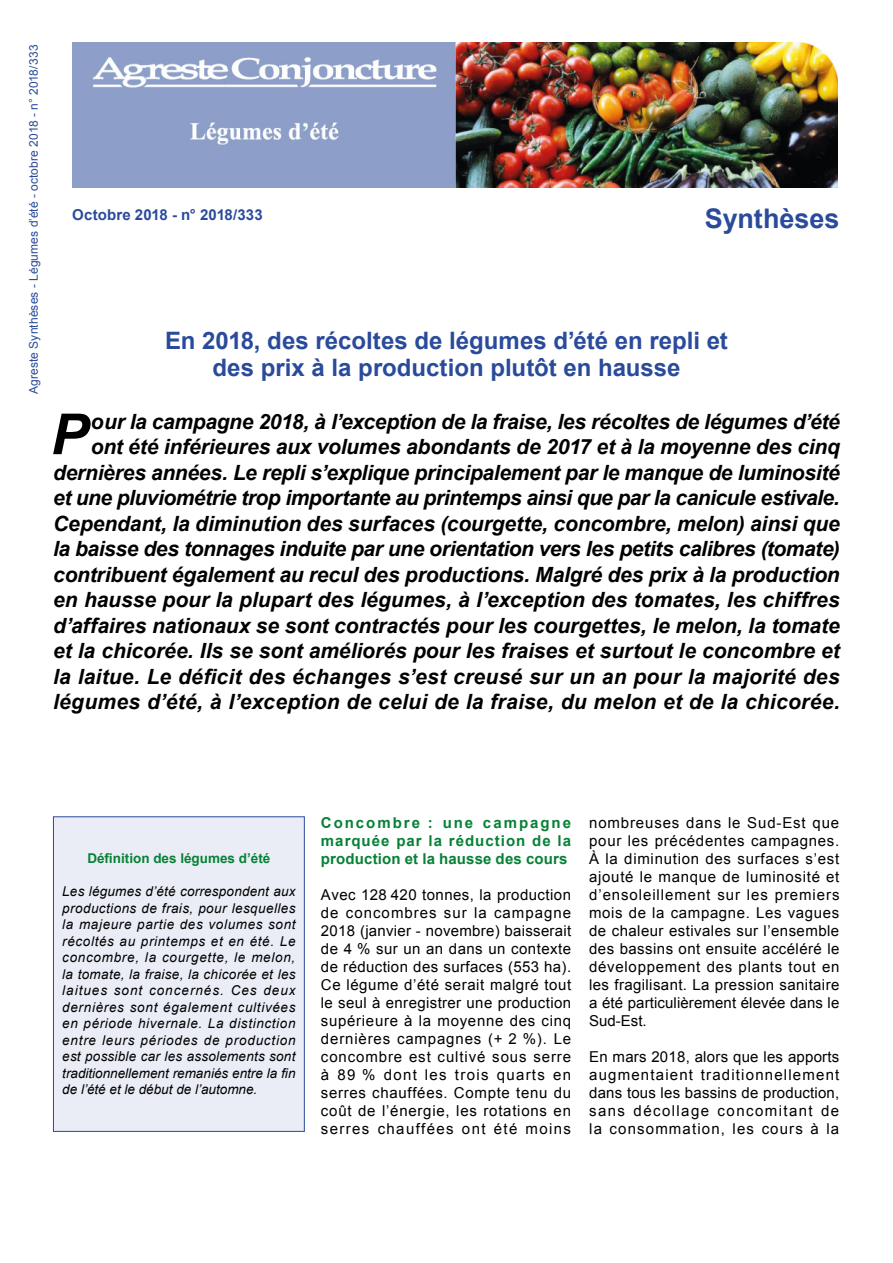
<style>
.page{position:relative;width:893px;height:1263px;background:#fff}
.page>*{position:absolute;margin:0;border:0;box-sizing:border-box;transform-origin:0 0}
.Chapo_Texte{font:italic 700 56.55px "Arial";color:#000}
.t1{font:700 27px "Arial";color:#2a4b9b}
.Chapo_Titre{font:700 24px/27px "Arial";color:#2a4b9b;text-align:center}
.Chapo_Texte-2{font:italic 700 21px/25.5px "Arial";letter-spacing:-.005em;color:#000;text-align:right}
.Texte{font:15px/18px "Arial";letter-spacing:.075em;color:#000;text-align:justify}
.Intertitre_Synthèse{font:700 15px/18px "Arial";letter-spacing:.015em;color:#078136;text-align:justify}
.t2{font:700 15px "Arial";letter-spacing:.01em;color:#2a4b9b}
.Texte-2{font:italic 13.5px/16.5px "Arial";color:#000;text-align:justify}
.Texte-3{font:700 13.5px "Arial";color:#078136}
.t3{font:12px "Arial";letter-spacing:.01em;color:#2a4b9b}
</style>
<div class="page">
<img style="left:72px;top:43px;width:765px;height:145px">
<div style="left:53px;top:817px;width:251px;height:314px;background:#eaedf5"></div>
<div style="left:53px;top:816px;width:252px;height:316px;border:1px solid #2a4b9b"></div>
<p class="t3" style="left:26px;top:394px;width:351px;rotate:-90deg">Agreste Synthèses - Légumes d’été - octobre 2018 - n° 2018/333</p>
<p class="t2" style="left:72px;top:204px;width:192px">Octobre 2018 - n° 2018/333</p>
<h2 class="t1" style="left:705px;top:201px;width:136px">Synthèses</h2>
<p class="Chapo_Titre" style="left:165px;top:328px;width:564px">En 2018, des récoltes de légumes d’été en repli et des prix à la production plutôt en hausse</p>
<p class="Chapo_Texte-2" style="left:53px;top:409px;width:788px">our la campagne 2018, à l’exception de la fraise, les récoltes de légumes d’été<br>ont été inférieures aux volumes abondants de 2017 et à la moyenne des cinq dernières années. Le repli s’explique principalement par le manque de luminosité et une pluviométrie trop importante au printemps ainsi que par la canicule estivale.<br>Cependant, la diminution des surfaces (courgette, concombre, melon) ainsi que la baisse des tonnages induite par une orientation vers les petits calibres (tomate) contribuent également au recul des productions. Malgré des prix à la production en hausse pour la plupart des légumes, à l’exception des tomates, les chiffres d’affaires nationaux se sont contractés pour les courgettes, le melon, la tomate et la chicorée. Ils se sont améliorés pour les fraises et surtout le concombre et la laitue. Le déficit des échanges s’est creusé sur un an pour la majorité des légumes d’été, à l’exception de celui de la fraise, du melon et de la chicorée.</p>
<p class="Chapo_Texte" style="left:51px;top:397px;width:39px">P</p>
<p class="Texte-3" style="left:87px;top:850px;width:185px">Définition des légumes d’été</p>
<p class="Texte-2" style="left:62px;top:884px;width:235px">Les légumes d’été correspondent aux productions de frais, pour lesquelles la majeure partie des volumes sont récoltés au printemps et en été. Le concombre, la courgette, le melon, la tomate, la fraise, la chicorée et les laitues sont concernés. Ces deux dernières sont également cultivées en période hivernale. La distinction entre leurs périodes de production est possible car les assolements sont traditionnellement remaniés entre la fin de l’été et le début de l’automne.</p>
<p class="Intertitre_Synthèse" style="left:321px;top:814px;width:252px">Concombre : une campagne marquée par la réduction de la production et la hausse des cours</p>
<p class="Texte" style="left:321px;top:886px;width:252px">Avec 128 420 tonnes, la production de concombres sur la campagne 2018 (janvier - novembre) baisserait de 4 % sur un an dans un contexte de réduction des surfaces (553 ha).<br>Ce légume d’été serait malgré tout le seul à enregistrer une production supérieure à la moyenne des cinq dernières campagnes (+ 2 %). Le concombre est cultivé sous serre à 89 % dont les trois quarts en serres chauffées. Compte tenu du coût de l’énergie, les rotations en serres chauffées ont été moins</p>
<p class="Texte" style="left:589px;top:814px;width:252px">nombreuses dans le Sud-Est que pour les précédentes campagnes.<br>À la diminution des surfaces s’est ajouté le manque de luminosité et d’ensoleillement sur les premiers mois de la campagne. Les vagues de chaleur estivales sur l’ensemble des bassins ont ensuite accéléré le développement des plants tout en les fragilisant. La pression sanitaire a été particulièrement élevée dans le Sud-Est.</p>
<p class="Texte" style="left:589px;top:1048px;width:252px">En mars 2018, alors que les apports augmentaient traditionnellement dans tous les bassins de production, sans décollage concomitant de la consommation, les cours à la</p>
</div>
